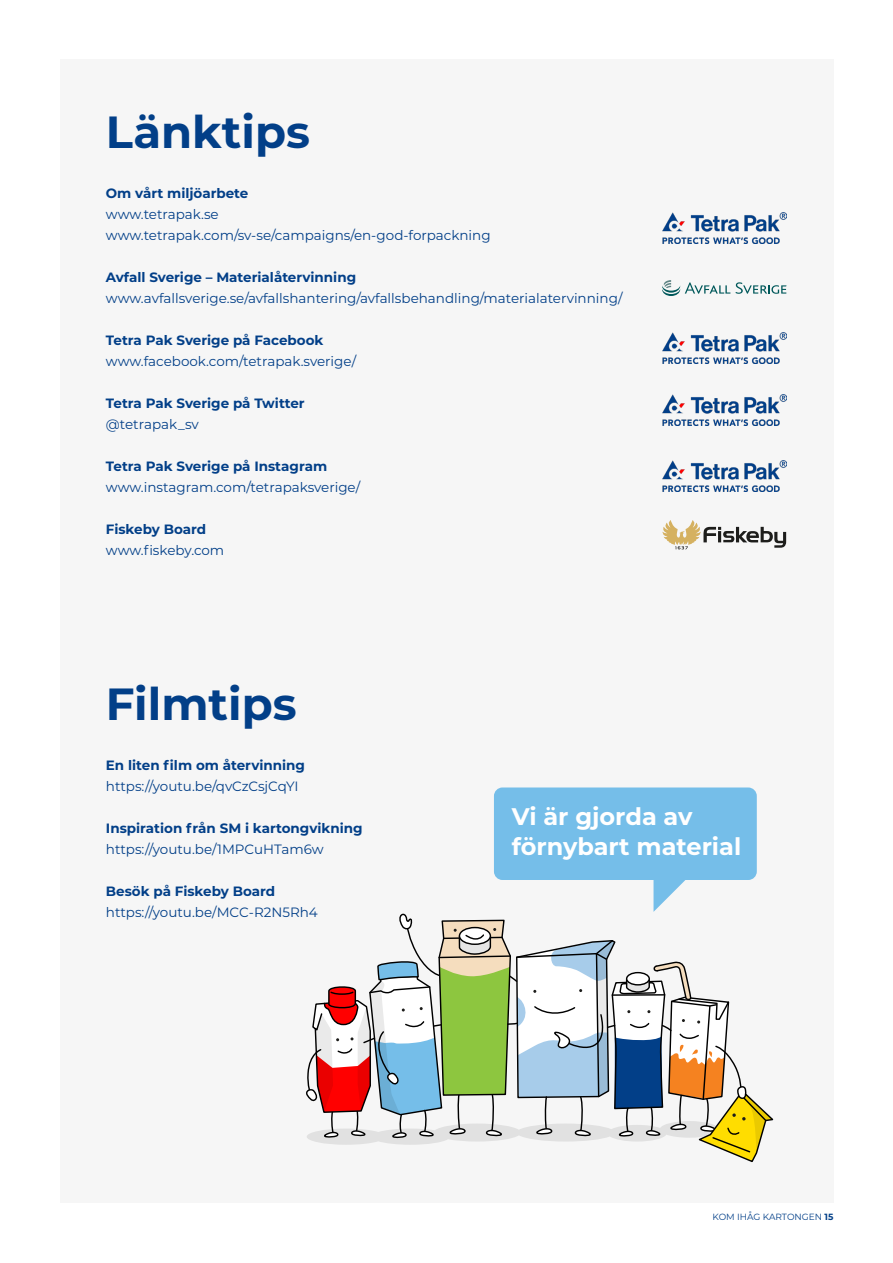
<style>
.page{position:relative;width:893px;height:1263px;background:#fff}
.page>*{position:absolute;margin:0;border:0;box-sizing:border-box;transform-origin:0 0}
.t1{font:700 45px "Montserrat";color:#023f88}
.t2{font:700 24px/30px "Montserrat";color:#fff}
.t3{font:13.5px/21px "Montserrat";color:#023f88}
.t4{font:700 13.5px/21px "Montserrat";color:#023f88}
.t5{font:9px "Montserrat";color:#023f88}
.s1{font-weight:400}
.s2{font-weight:700}
</style>
<div class="page">
<div style="left:60px;top:60px;width:773px;height:1143px;background:#f6f6f6"></div>
<div style="left:494px;top:787px;width:263px;height:93px;background:#75bee9;border-radius:9px"></div>
<svg style="left:306px;top:869px;width:468px;height:293px"></svg>
<img style="left:662px;top:213px;width:125px;height:31px">
<img style="left:662px;top:333px;width:125px;height:31px">
<img style="left:662px;top:395px;width:125px;height:31px">
<img style="left:662px;top:460px;width:125px;height:31px">
<svg style="left:662px;top:280px;width:125px;height:16px"></svg>
<svg style="left:662px;top:520px;width:124px;height:29px"></svg>
<p class="t1" style="left:106px;top:99px;width:206px">Länktips</p>
<p class="t4" style="left:106px;top:182px;width:144px">Om vårt miljöarbete</p>
<p class="t3" style="left:106px;top:203px;width:386px">www.tetrapak.se www.tetrapak.com/sv-se/campaigns/en-god-forpackning</p>
<p class="t4" style="left:106px;top:266px;width:252px">Avfall Sverige – Materialåtervinning</p>
<p class="t3" style="left:106px;top:287px;width:518px">www.avfallsverige.se/avfallshantering/avfallsbehandling/materialatervinning/</p>
<p class="t4" style="left:106px;top:329px;width:219px">Tetra Pak Sverige på Facebook</p>
<p class="t3" style="left:106px;top:350px;width:252px">www.facebook.com/tetrapak.sverige/</p>
<p class="t4" style="left:106px;top:392px;width:200px">Tetra Pak Sverige på Twitter <span class="s1">@tetrapak_sv</span></p>
<p class="t3" style="left:106px;top:455px;width:256px"><span class="s2">Tetra Pak Sverige på Instagram </span>www.instagram.com/tetrapaksverige/</p>
<p class="t3" style="left:106px;top:518px;width:120px"><span class="s2">Fiskeby Board </span>www.fiskeby.com</p>
<p class="t1" style="left:106px;top:671px;width:192px">Filmtips</p>
<p class="t4" style="left:106px;top:754px;width:201px">En liten film om återvinning</p>
<p class="t3" style="left:106px;top:775px;width:194px">https://youtu.be/qvCzCsjCqYI</p>
<p class="t4" style="left:106px;top:817px;width:258px">Inspiration från SM i kartongvikning</p>
<p class="t3" style="left:106px;top:838px;width:219px">https://youtu.be/1MPCuHTam6w</p>
<p class="t4" style="left:106px;top:880px;width:171px">Besök på Fiskeby Board</p>
<p class="t3" style="left:106px;top:901px;width:213px">https://youtu.be/MCC-R2N5Rh4</p>
<p class="t2" style="left:512px;top:800px;width:231px">Vi är gjorda av förnybart material</p>
<p class="t5" style="left:712px;top:1210px;width:122px">KOM IHÅG KARTONGEN <span class="s2">15</span></p>
</div>
